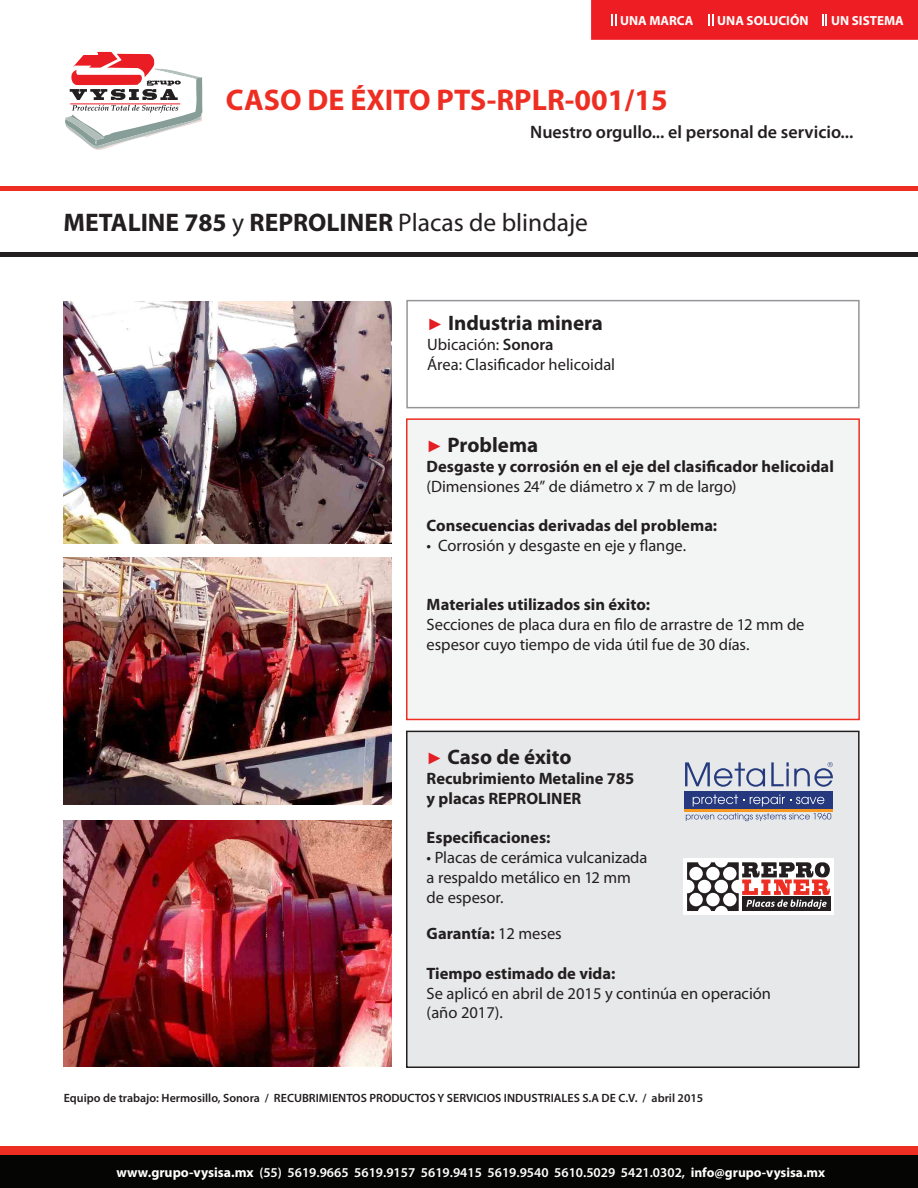
<style>
.page{position:relative;width:918px;height:1188px;background:#fff}
.page>*{position:absolute;margin:0;border:0;box-sizing:border-box;transform-origin:0 0}
.t1{font:700 30px "Myriad Pro";color:#ee2e22}
.t2{font:700 25.5px "Myriad Pro";color:#231f20}
.t3{font:700 21px "Myriad Pro";color:#231f20}
.t4{font:600 18px "Myriad Pro";color:#231f20}
.t5{font:16.5px/19.8px "Myriad Pro";color:#231f20}
.t6{font:700 16.5px/19.8px "Myriad Pro";color:#231f20}
.t7{font:600 13.5px "Myriad Pro";color:#fff}
.t8{font:700 13.2px "Myriad Pro";color:#fff}
.t9{font:600 12px "Myriad Pro";color:#231f20}
.s1{font-weight:400}
.s2{font-family:"Arial";font-weight:400;font-size:16.5px;color:#e41e25}
.s3{font-weight:600}
.s4{font-weight:700;font-size:13.8px}
.s5{font-weight:700}
</style>
<div class="page">
<div style="left:406px;top:731px;width:454px;height:337px;background:#e7e8e9;border:2px solid #231f20"></div>
<div style="left:406px;top:418px;width:454px;height:302px;background:#f3f4f4;border:2px solid #ee2e22"></div>
<div style="left:406px;top:300px;width:454px;height:108px;border:2px solid #939598"></div>
<div style="left:0;top:1155px;width:918px;height:33px;background:#050604"></div>
<div style="left:0;top:1146px;width:918px;height:9px;background:#ee2e22"></div>
<div style="left:0;top:186px;width:918px;height:5px;background:#ee2e22"></div>
<div style="left:0;top:252px;width:918px;height:5px;background:#231f20"></div>
<img style="left:63px;top:302px;width:329px;height:242px">
<img style="left:63px;top:820px;width:329px;height:247px">
<img style="left:63px;top:558px;width:328px;height:247px">
<div style="left:683px;top:859px;width:151px;height:56px;background:#fff"></div>
<svg style="left:687px;top:862px;width:143px;height:49px"></svg>
<div style="left:591px;top:0;width:327px;height:40px;background:#ee1d23"></div>
<svg style="left:65px;top:52px;width:138px;height:98px"></svg>
<svg style="left:686px;top:813px;width:145px;height:8px"></svg>
<div style="left:684px;top:791px;width:149px;height:18px;background:#26397f"></div>
<svg style="left:693px;top:794px;width:131px;height:12px"></svg>
<hr style="left:684px;top:809px;width:149px;height:2px;background:#f79822">
<svg style="left:685px;top:762px;width:80px;height:25px"></svg>
<svg style="left:771px;top:762px;width:62px;height:25px"></svg>
<p class="t8" style="left:620px;top:13px;width:75px">UNA MARCA</p>
<p class="t8" style="left:717px;top:13px;width:93px">UNA SOLUCIÓN</p>
<p class="t8" style="left:831px;top:13px;width:74px">UN SISTEMA</p>
<h1 class="t1" style="left:226px;top:83px;width:443px">CASO DE ÉXITO PTS-RPLR-001/15</h1>
<p class="t4" style="left:530px;top:120px;width:325px">Nuestro orgullo... el personal de servicio...</p>
<h2 class="t2" style="left:64px;top:208px;width:526px">METALINE 785 <span class="s1">y</span> REPROLINER <span class="s1">Placas de blindaje</span></h2>
<p class="t3" style="left:427px;top:312px;width:177px"><span class="s2">►</span> Industria minera</p>
<p class="t5" style="left:427px;top:335px;width:190px">Ubicación: <span class="s3">Sonora<br></span>Área: Clasificador helicoidal</p>
<p class="t3" style="left:427px;top:433px;width:113px"><span class="s2">►</span> Problema</p>
<p class="t6" style="left:427px;top:457px;width:409px">Desgaste y corrosión en el eje del clasificador helicoidal</p>
<p class="t5" style="left:427px;top:477px;width:312px">(Dimensiones 24” de diámetro x 7 m de largo)</p>
<p class="t6" style="left:427px;top:516px;width:292px">Consecuencias derivadas del problema:</p>
<p class="t5" style="left:427px;top:536px;width:261px">• Corrosión y desgaste en eje y flange.</p>
<p class="t6" style="left:427px;top:595px;width:225px">Materiales utilizados sin éxito:</p>
<p class="t5" style="left:427px;top:615px;width:379px">Secciones de placa dura en filo de arrastre de 12 mm de espesor cuyo tiempo de vida útil fue de 30 días.</p>
<p class="t3" style="left:427px;top:745px;width:146px"><span class="s2">►</span> Caso de éxito</p>
<p class="t6" style="left:427px;top:768px;width:209px">Recubrimiento Metaline 785 y placas REPROLINER</p>
<p class="t6" style="left:427px;top:828px;width:125px">Especificaciones:</p>
<p class="t5" style="left:427px;top:848px;width:222px">• Placas de cerámica vulcanizada a respaldo metálico en 12 mm de espesor.</p>
<p class="t6" style="left:427px;top:924px;width:137px">Garantía: <span class="s1">12 meses</span></p>
<p class="t6" style="left:427px;top:964px;width:190px">Tiempo estimado de vida:</p>
<p class="t5" style="left:427px;top:983px;width:346px">Se aplicó en abril de 2015 y continúa en operación (año 2017).</p>
<p class="t9" style="left:64px;top:1091px;width:641px">Equipo de trabajo: Hermosillo, Sonora / RECUBRIMIENTOS PRODUCTOS Y SERVICIOS INDUSTRIALES S.A DE C.V. / abril 2015</p>
<p class="t7" style="left:116px;top:1164px;width:710px"><span class="s4">www.grupo-vysisa.mx</span> (55) 5619.9665 5619.9157 5619.9415 5619.9540 5610.5029 5421.0302, <span class="s5">info@grupo-vysisa.mx</span></p>
</div>
